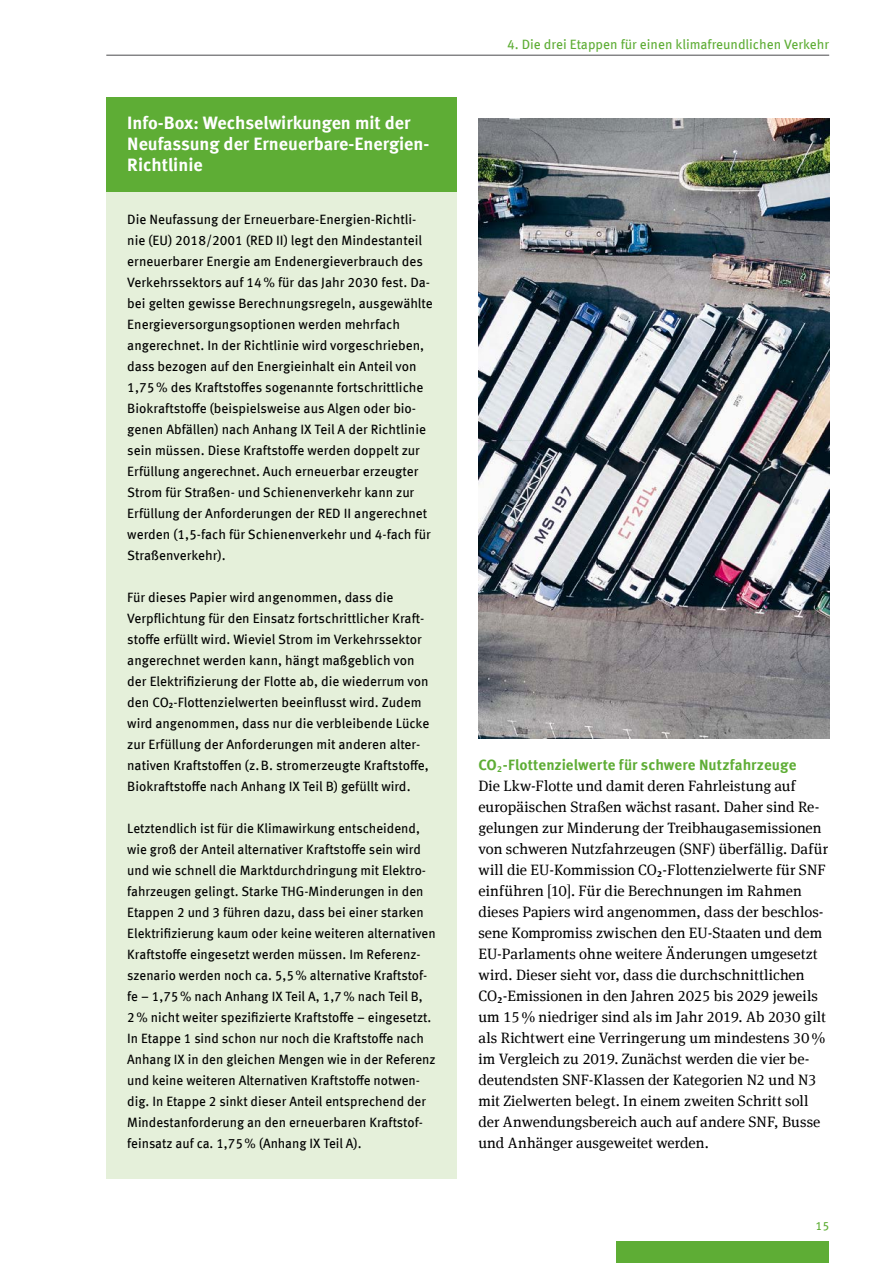
<style>
.page{position:relative;width:893px;height:1263px;background:#fff}
.page>*{position:absolute;margin:0;border:0;box-sizing:border-box;transform-origin:0 0}
.Innenseiten_Infoboxen_P_Head_Infobox{font:700 18px/21px "Meta Offc";color:#fff}
.Innenseiten_P_Copytext{font:15px/21px "Meta Serif Offc";letter-spacing:.005em;color:#000}
.Innenseiten_H3_Subline{font:700 15px "Meta Offc";letter-spacing:.005em;color:#5ead35}
.Innenseiten_Infoboxen_P_Copy_Infotext_-_{font:13.5px/21px "Meta Offc";color:#000}
.Innenseiten_Infoboxen_P_Copy_Infotext{font:13.5px/21px "Meta Offc";color:#000}
.t1{font:13.5px "Meta Offc";color:#5ead35}
.t2{font:12px "Meta Offc";color:#5ead35}
</style>
<div class="page">
<div style="left:106px;top:160px;width:351px;height:1019px;background:#e5f0da"></div>
<div style="left:106px;top:98px;width:351px;height:94px;background:#5ead35"></div>
<div style="left:617px;top:1242px;width:212px;height:21px;background:#5ead35"></div>
<hr style="left:106px;top:55px;width:723px;height:1px;background:#4b4b4d">
<img style="left:478px;top:119px;width:351px;height:619px">
<p class="Innenseiten_Infoboxen_P_Head_Infobox" style="left:127px;top:113px;width:304px">Info-Box: Wechselwirkungen mit der<br>Neufassung der Erneuerbare-Energien-<br>Richtlinie</p>
<p class="Innenseiten_Infoboxen_P_Copy_Infotext_-_" style="left:127px;top:209px;width:307px">Die Neufassung der Erneuerbare-Energien-Richtli&shy;nie (EU) 2018/2001 (RED II) legt den Mindestanteil erneuerbarer Energie am Endenergieverbrauch des Verkehrssektors auf 14% für das Jahr 2030 fest. Da&shy;bei gelten gewisse Berechnungsregeln, ausgewählte Energieversorgungsoptionen werden mehrfach angerechnet. In der Richtlinie wird vorgeschrieben, dass bezogen auf den Energieinhalt ein Anteil von 1,75% des Kraftstoffes sogenannte fortschrittliche Biokraftstoffe (beispielsweise aus Algen oder bio&shy;genen Abfällen) nach Anhang IX Teil A der Richtlinie sein müssen. Diese Kraftstoffe werden doppelt zur Erfüllung angerechnet. Auch erneuerbar erzeugter Strom für Straßen- und Schienenverkehr kann zur Erfüllung der Anforderungen der RED II angerechnet werden (1,5-fach für Schienenverkehr und 4-fach für Straßenverkehr).</p>
<p class="Innenseiten_Infoboxen_P_Copy_Infotext_-_" style="left:127px;top:587px;width:304px">Für dieses Papier wird angenommen, dass die Verpflichtung für den Einsatz fortschrittlicher Kraft&shy;stoffe erfüllt wird. Wieviel Strom im Verkehrssektor angerechnet werden kann, hängt maßgeblich von der Elektrifizierung der Flotte ab, die wiederrum von den CO<sub>2</sub>-Flottenzielwerten beeinflusst wird. Zudem wird angenommen, dass nur die verbleibende Lücke zur Erfüllung der Anforderungen mit anderen alter&shy;nativen Kraftstoffen (z.B. stromerzeugte Kraftstoffe, Biokraftstoffe nach Anhang IX Teil B) gefüllt wird.</p>
<p class="Innenseiten_Infoboxen_P_Copy_Infotext" style="left:127px;top:818px;width:310px">Letztendlich ist für die Klimawirkung entscheidend, wie groß der Anteil alternativer Kraftstoffe sein wird und wie schnell die Marktdurchdringung mit Elektro&shy;fahrzeugen gelingt. Starke THG-Minderungen in den Etappen 2 und 3 führen dazu, dass bei einer starken Elektrifizierung kaum oder keine weiteren alternativen Kraftstoffe eingesetzt werden müssen. Im Referenz&shy;szenario werden noch ca. 5,5% alternative Kraftstof&shy;fe – 1,75% nach Anhang IX Teil A, 1,7% nach Teil B, 2% nicht weiter spezifizierte Kraftstoffe – eingesetzt.<br>In Etappe 1 sind schon nur noch die Kraftstoffe nach Anhang IX in den gleichen Mengen wie in der Referenz und keine weiteren Alternativen Kraftstoffe notwen&shy;dig. In Etappe 2 sinkt dieser Anteil entsprechend der Mindestanforderung an den erneuerbaren Kraftstof&shy;feinsatz auf ca. 1,75% (Anhang IX Teil A).</p>
<p class="t1" style="left:507px;top:36px;width:324px">4. Die drei Etappen für einen klimafreundlichen Verkehr</p>
<h3 class="Innenseiten_H3_Subline" style="left:478px;top:755px;width:320px">CO<sub>2</sub>-Flottenzielwerte für schwere Nutzfahrzeuge</h3>
<p class="Innenseiten_P_Copytext" style="left:478px;top:775px;width:351px">Die Lkw-Flotte und damit deren Fahrleistung auf europäischen Straßen wächst rasant. Daher sind Re&shy;gelungen zur Minderung der Treibhaugasemissionen von schweren Nutzfahrzeugen (SNF) überfällig. Dafür will die EU-Kommission CO<sub>2</sub>-Flottenzielwerte für SNF einführen [10]. Für die Berechnungen im Rahmen dieses Papiers wird angenommen, dass der beschlos&shy;sene Kompromiss zwischen den EU-Staaten und dem EU-Parlaments ohne weitere Änderungen umgesetzt wird. Dieser sieht vor, dass die durchschnittlichen CO<sub>2</sub>-Emissionen in den Jahren 2025 bis 2029 jeweils um 15% niedriger sind als im Jahr 2019. Ab 2030 gilt als Richtwert eine Verringerung um mindestens 30% im Vergleich zu 2019. Zunächst werden die vier be&shy;deutendsten SNF-Klassen der Kategorien N2 und N3 mit Zielwerten belegt. In einem zweiten Schritt soll der Anwendungsbereich auch auf andere SNF, Busse und Anhänger ausgeweitet werden.</p>
<p class="t2" style="left:815px;top:1218px;width:15px">15</p>
</div>
